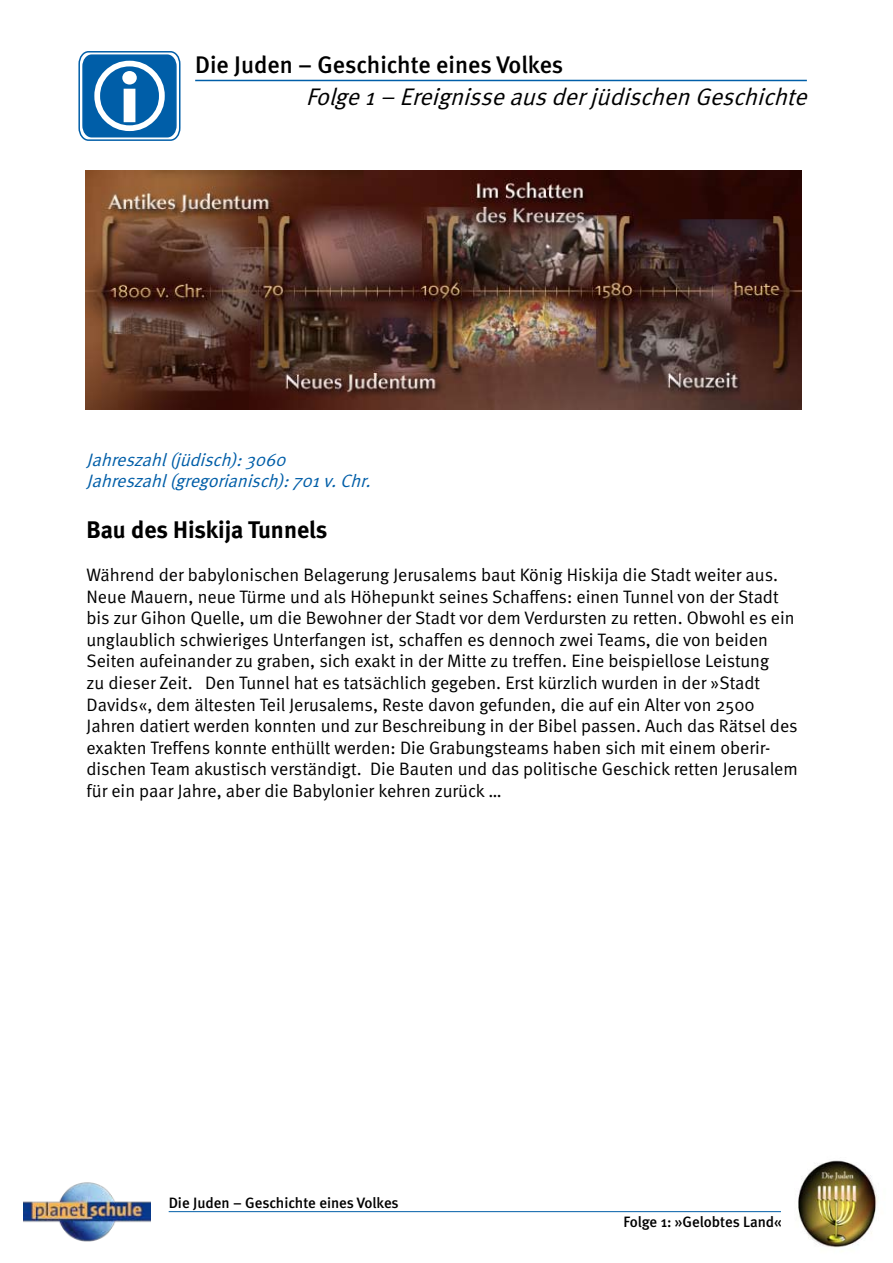
<style>
.page{position:relative;width:893px;height:1263px;background:#fff}
.page>*{position:absolute;margin:0;border:0;box-sizing:border-box;transform-origin:0 0}
.t1{font:italic 24px "Meta Normal";color:#000}
.t2{font:500 24px "Meta";color:#000}
.t3{font:700 24px "Meta";letter-spacing:-.005em;color:#000}
.t4{font:18px/21.6px "Meta Normal";color:#000}
.t5{font:italic 18px/21.6px "Meta Normal";color:#005ea8}
.t6{font:500 15px "Meta";color:#000}
</style>
<div class="page">
<hr style="left:195px;top:80px;width:612px;height:1px;background:#005ea8">
<hr style="left:169px;top:1211px;width:613px;height:1px;background:#005ea8">
<img style="left:24px;top:1182px;width:127px;height:60px">
<img style="left:781px;top:1160px;width:97px;height:88px">
<img style="left:85px;top:170px;width:717px;height:240px">
<svg style="left:78px;top:51px;width:102px;height:90px;background:#1c6fb1"></svg>
<h1 class="t2" style="left:195px;top:51px;width:370px">Die Juden – Geschichte eines Volkes</h1>
<h1 class="t1" style="left:306px;top:83px;width:510px">Folge1– EreignisseausderjüdischenGeschichte</h1>
<p class="t5" style="left:87px;top:449px;width:291px">Jahreszahl(jüdisch):3060<br>Jahreszahl(gregorianisch):701v.Chr.</p>
<h1 class="t3" style="left:87px;top:515px;width:242px">Bau des Hiskija Tunnels</h1>
<p class="t4" style="left:87px;top:564px;width:713px">Während der babylonischen Belagerung Jerusalems baut König Hiskija die Stadt weiter aus.<br>Neue Mauern, neue Türme und als Höhepunkt seines Schaffens: einen Tunnel von der Stadt bis zur Gihon Quelle, um die Bewohner der Stadt vor dem Verdursten zu retten. Obwohl es ein unglaublich schwieriges Unterfangen ist, schaffen es dennoch zwei Teams, die von beiden Seiten aufeinander zu graben, sich exakt in der Mitte zu treffen. Eine beispiellose Leistung<br>zu dieser Zeit. Den Tunnel hat es tatsächlich gegeben. Erst kürzlich wurden in der »Stadt Davids«, dem ältesten Teil Jerusalems, Reste davon gefunden, die auf ein Alter von 2500<br>Jahren datiert werden konnten und zur Beschreibung in der Bibel passen. Auch das Rätsel des exakten Treffens konnte enthüllt werden: Die Grabungsteams haben sich mit einem oberir&shy;dischen Team akustisch verständigt. Die Bauten und das politische Geschick retten Jerusalem für ein paar Jahre, aber die Babylonier kehren zurück …</p>
<p class="t6" style="left:169px;top:1194px;width:232px">Die Juden – Geschichte eines Volkes</p>
<p class="t6" style="left:623px;top:1213px;width:160px">Folge 1: »Gelobtes Land«</p>
</div>
